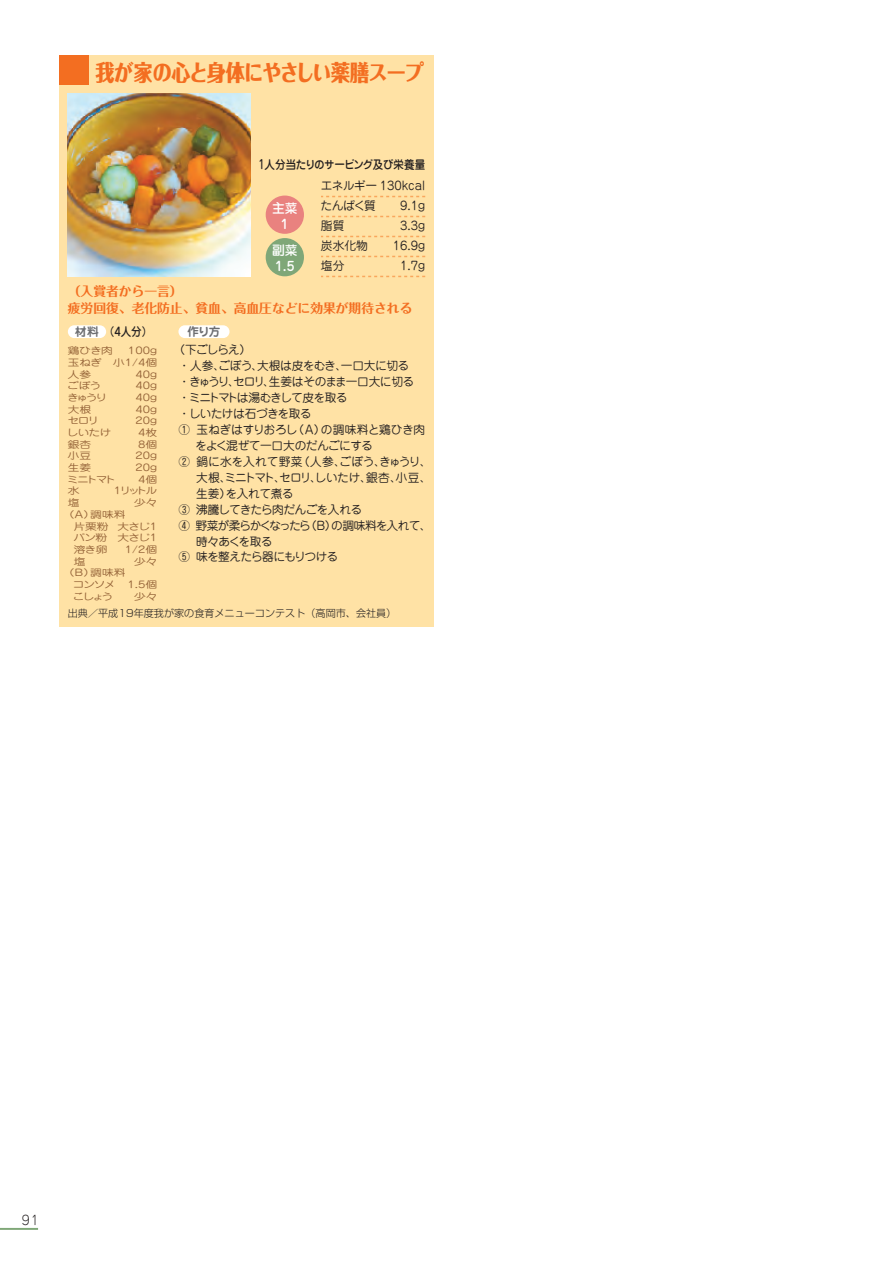
<style>
.page{position:relative;width:893px;height:1263px;background:#fff}
.page>*{position:absolute;margin:0;border:0;box-sizing:border-box;transform-origin:0 0}
.t1{font:800 22.35px "Folk";letter-spacing:-.025em;color:#f36e21;scale:.85 1}
.t2{font:700 12.75px/17px "Folk";color:#f36e21}
.t3{font:500 12.75px/15.9px "Jun 34";color:#fff}
.t4{font:300 12.75px "Jun 101";color:#231f20}
.t5{font:11.7px "Jun 201";letter-spacing:-.05em;color:#231f20}
.t6{font:11.7px/20px "Jun 201";letter-spacing:-.02em;color:#231f20;text-align:right}
.t7{font:500 11.7px "Jun 34";letter-spacing:-.025em;color:#231f20;scale:.9 1}
.t8{font:11.7px "Jun 201";letter-spacing:-.075em;color:#231f20}
.t9{font:11.7px "Jun 201";letter-spacing:.005em;color:#231f20}
.t10{font:11.7px "Jun 201";letter-spacing:-.085em;color:#231f20}
.t11{font:11.7px/20px "Jun 201";color:#231f20}
.t12{font:11.7px "Jun 201";letter-spacing:-.03em;color:#231f20}
.t13{font:700 11.7px "Jun 501";color:#6c6d70}
.t14{font:300 10.05px "Shin Go";color:#231f20}
.t15{font:9.3px/11.7px "Jun 201";letter-spacing:-.05em;color:#946237;text-align:right;scale:1.25 1}
.t16{font:9.3px/11.7px "Jun 201";color:#946237;text-align:right;scale:1.25 1}
.s1{font-family:"Jun 501";font-weight:700;color:#6c6d70}
</style>
<div class="page">
<div style="left:59px;top:55px;width:374px;height:572px;background:#ffe2a5"></div>
<div style="left:59px;top:55px;width:30px;height:30px;background:#f36e21"></div>
<svg style="left:321px;top:196px;width:104px;height:1px"></svg>
<svg style="left:321px;top:216px;width:104px;height:1px"></svg>
<svg style="left:321px;top:236px;width:104px;height:1px"></svg>
<svg style="left:321px;top:256px;width:104px;height:1px"></svg>
<svg style="left:321px;top:276px;width:104px;height:1px"></svg>
<div style="left:68px;top:325px;width:38px;height:13px;background:#fff;border-radius:6px"></div>
<div style="left:178px;top:325px;width:51px;height:13px;background:#fff;border-radius:6px"></div>
<img style="left:68px;top:94px;width:183px;height:182px">
<hr style="left:0;top:1228px;width:38px;height:2px;background:#7fa778">
<div style="left:266px;top:238px;width:38px;height:38px;background:#7fa778;border-radius:50%"></div>
<div style="left:266px;top:196px;width:38px;height:38px;background:#e9827f;border-radius:50%"></div>
<h1 class="t1" style="left:95px;top:57px;width:388px">我が家の心と身体にやさしい薬膳スープ</h1>
<p class="t7" style="left:256px;top:157px;width:190px">１人分当たりのサービング及び栄養量</p>
<p class="t3" style="left:272px;top:199px;width:27px;text-align:center">主菜<br>1</p>
<p class="t3" style="left:272px;top:242px;width:27px">副菜<br>1.5</p>
<p class="t6" style="left:321px;top:175px;width:108px">エネルギー 130kcal<br>9.1ｇ<br>3.3ｇ<br>16.9ｇ<br>1.7ｇ</p>
<p class="t11" style="left:320px;top:195px;width:57px">たんぱく質脂質<br>炭水化物塩分</p>
<p class="t2" style="left:68px;top:282px;width:346px">（入賞者から一言）<br>疲労回復、老化防止、貧血、高血圧などに効果が期待される</p>
<p class="t7" style="left:75px;top:324px;width:87px"><span class="s1">材料</span>（4人分）</p>
<p class="t13" style="left:187px;top:324px;width:35px">作り方</p>
<p class="t5" style="left:173px;top:342px;width:79px">（下ごしらえ）</p>
<p class="t6" style="left:178px;top:355px;width:232px">・人参、ごぼう、大根は皮をむき、一口大に切る</p>
<p class="t5" style="left:178px;top:374px;width:237px">・きゅうり、セロリ、生姜はそのまま一口大に切る</p>
<p class="t10" style="left:178px;top:390px;width:170px">・ミニトマトは湯むきして皮を取る</p>
<p class="t5" style="left:178px;top:406px;width:134px">・しいたけは石づきを取る</p>
<p class="t6" style="left:178px;top:419px;width:248px">① 玉ねぎはすりおろし（A）の調味料と鶏ひき肉</p>
<p class="t5" style="left:196px;top:438px;width:179px">をよく混ぜて一口大のだんごにする</p>
<p class="t9" style="left:178px;top:454px;width:254px">② 鍋に水を入れて野菜（人参、ごぼう、きゅうり、</p>
<p class="t5" style="left:196px;top:470px;width:236px">大根、ミニトマト、セロリ、しいたけ、銀杏、小豆、</p>
<p class="t12" style="left:196px;top:485px;width:99px">生姜）を入れて煮る</p>
<p class="t5" style="left:178px;top:501px;width:185px">③ 沸騰してきたら肉だんごを入れる</p>
<p class="t8" style="left:178px;top:517px;width:254px">④ 野菜が柔らかくなったら（B）の調味料を入れて、</p>
<p class="t5" style="left:196px;top:533px;width:78px">時々あくを取る</p>
<p class="t5" style="left:178px;top:549px;width:161px">⑤ 味を整えたら器にもりつける</p>
<p class="t15" style="left:68px;top:344px;width:38px">鶏ひき肉</p>
<p class="t15" style="left:68px;top:356px;width:29px">玉ねぎ</p>
<p class="t15" style="left:68px;top:368px;width:20px">人参</p>
<p class="t15" style="left:67px;top:379px;width:29px">ごぼう</p>
<p class="t15" style="left:67px;top:391px;width:34px">きゅうり</p>
<p class="t15" style="left:68px;top:403px;width:20px">大根</p>
<p class="t15" style="left:67px;top:415px;width:27px">セロリ</p>
<p class="t15" style="left:67px;top:426px;width:37px">しいたけ</p>
<p class="t15" style="left:68px;top:438px;width:20px">銀杏</p>
<p class="t15" style="left:68px;top:450px;width:20px">小豆</p>
<p class="t15" style="left:68px;top:461px;width:20px">生姜</p>
<p class="t15" style="left:67px;top:473px;width:41px">ミニトマト</p>
<p class="t15" style="left:68px;top:485px;width:11px">水</p>
<p class="t15" style="left:68px;top:496px;width:11px">塩</p>
<p class="t15" style="left:63px;top:508px;width:51px">（A）調味料</p>
<p class="t15" style="left:73px;top:520px;width:30px">片栗粉</p>
<p class="t15" style="left:74px;top:531px;width:28px">パン粉</p>
<p class="t15" style="left:74px;top:543px;width:28px">溶き卵</p>
<p class="t15" style="left:74px;top:555px;width:11px">塩</p>
<p class="t15" style="left:63px;top:567px;width:51px">（B）調味料</p>
<p class="t15" style="left:73px;top:578px;width:36px">コンソメ</p>
<p class="t15" style="left:73px;top:590px;width:34px">こしょう</p>
<p class="t16" style="left:113px;top:344px;width:39px">100ｇ小1/4個<br>40ｇ<br>40ｇ<br>40ｇ<br>40ｇ<br>20ｇ<br>4枚<br>8個<br>20ｇ<br>20ｇ<br>4個<br>1リットル少々</p>
<p class="t15" style="left:117px;top:520px;width:33px">大さじ1大さじ1<br>1/2個少々</p>
<p class="t15" style="left:127px;top:578px;width:25px">1.5個少々</p>
<p class="t14" style="left:68px;top:606px;width:330px">出典／平成19年度我が家の食育メニューコンテスト（高岡市、会社員）</p>
<p class="t4" style="left:22px;top:1211px;width:18px">91</p>
</div>
